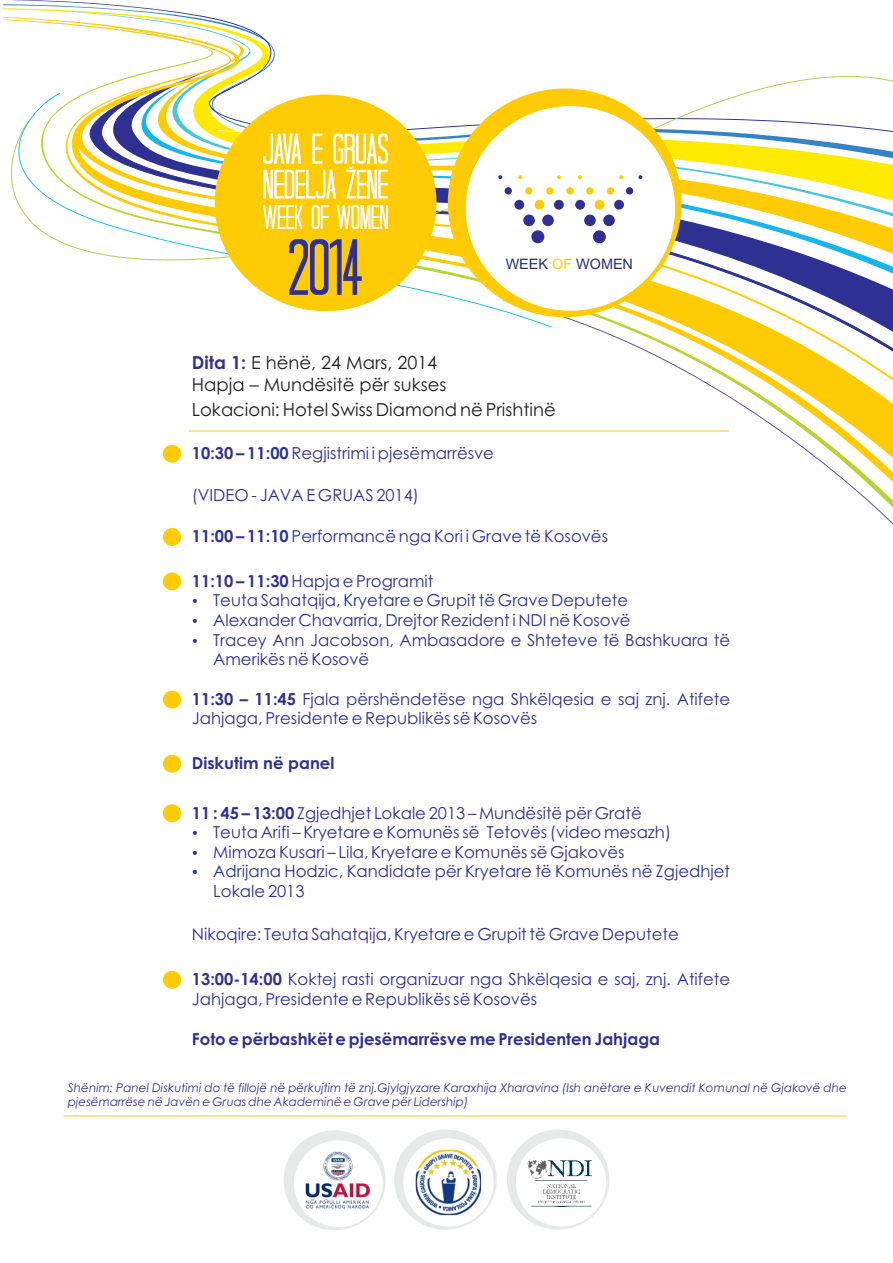
<style>
.page{position:relative;width:893px;height:1263px;background:#fff}
.page>*{position:absolute;margin:0;border:0;box-sizing:border-box;transform-origin:0 0}
.t1{font:18px/21.5px "Century Gothic";color:#231f20}
.t2{font:16.5px/19.6px "Century Gothic";color:#2e3092}
.t3{font:700 16.5px "Century Gothic";color:#2e3092}
.t4{font:14.4px "Arial Unicode MS";color:#2c2c74}
.t5{font:italic 12px/14.2px "Century Gothic";color:#2e3092}
.s1{color:#ffcb04}
.s2{font-weight:700;color:#2e3092}
.s3{font-weight:700}
</style>
<div class="page">
<svg style="left:10px;top:0;width:198px;height:17px"></svg>
<svg style="left:3px;top:17px;width:890px;height:441px"></svg>
<svg style="left:503px;top:299px;width:390px;height:226px"></svg>
<svg style="left:16px;top:269px;width:536px;height:58px"></svg>
<svg style="left:3px;top:70px;width:890px;height:199px"></svg>
<div style="left:215px;top:95px;width:221px;height:216px;background:#ffcb04;border-radius:50%"></div>
<svg style="left:263px;top:205px;width:125px;height:24px"></svg>
<svg style="left:289px;top:239px;width:73px;height:56px"></svg>
<div style="left:448px;top:89px;width:234px;height:228px;background:#ffcb04;border:12px solid #ffcb04;border-radius:50%"></div>
<div style="left:465px;top:105px;width:211px;height:206px;background:#fff;border:1px solid #ffcb04;border-radius:50%"></div>
<svg style="left:217px;top:98px;width:610px;height:101px"></svg>
<div style="left:505px;top:187px;width:7px;height:8px;background:#2e3092;border-radius:50%"></div>
<div style="left:525px;top:187px;width:7px;height:8px;background:#ffcb04;border-radius:50%"></div>
<div style="left:546px;top:187px;width:7px;height:8px;background:#ffcb04;border-radius:50%"></div>
<div style="left:566px;top:187px;width:8px;height:8px;background:#ffcb04;border-radius:50%"></div>
<div style="left:586px;top:187px;width:7px;height:8px;background:#ffcb04;border-radius:50%"></div>
<div style="left:607px;top:187px;width:7px;height:8px;background:#ffcb04;border-radius:50%"></div>
<div style="left:626px;top:187px;width:7px;height:8px;background:#2e3092;border-radius:50%"></div>
<div style="left:514px;top:200px;width:10px;height:10px;background:#2e3092;border-radius:50%"></div>
<div style="left:534px;top:200px;width:10px;height:10px;background:#ffcb04;border-radius:50%"></div>
<div style="left:554px;top:200px;width:10px;height:10px;background:#2e3092;border-radius:50%"></div>
<div style="left:575px;top:200px;width:10px;height:10px;background:#2e3092;border-radius:50%"></div>
<div style="left:595px;top:200px;width:9px;height:10px;background:#ffcb04;border-radius:50%"></div>
<div style="left:614px;top:200px;width:10px;height:10px;background:#2e3092;border-radius:50%"></div>
<div style="left:523px;top:215px;width:12px;height:11px;background:#2e3092;border-radius:50%"></div>
<div style="left:542px;top:215px;width:12px;height:11px;background:#2e3092;border-radius:50%"></div>
<div style="left:584px;top:215px;width:12px;height:11px;background:#2e3092;border-radius:50%"></div>
<div style="left:603px;top:215px;width:12px;height:11px;background:#2e3092;border-radius:50%"></div>
<div style="left:531px;top:230px;width:13px;height:13px;background:#2e3092;border-radius:50%"></div>
<div style="left:593px;top:230px;width:13px;height:13px;background:#2e3092;border-radius:50%"></div>
<hr style="left:64px;top:1115px;width:783px;height:1px;background:#ffcb04">
<div style="left:284px;top:1130px;width:102px;height:100px;background:#e7e8e8;border-radius:50%"></div>
<div style="left:294px;top:1140px;width:88px;height:87px;background:#fff;border-radius:50%"></div>
<img style="left:304px;top:1149px;width:69px;height:49px">
<img style="left:306px;top:1199px;width:62px;height:9px">
<div style="left:507px;top:1129px;width:102px;height:101px;background:#e7e8e8;border-radius:50%"></div>
<div style="left:516px;top:1138px;width:90px;height:88px;background:#fff;border-radius:50%"></div>
<img style="left:527px;top:1159px;width:65px;height:47px">
<div style="left:394px;top:1129px;width:103px;height:101px;background:#e7e8e8;border-radius:50%"></div>
<div style="left:403px;top:1138px;width:90px;height:88px;background:#fff;border-radius:50%"></div>
<img style="left:416px;top:1150px;width:65px;height:65px;border-radius:2px">
<div style="left:163px;top:445px;width:18px;height:18px;background:#ffcb04;border-radius:50%"></div>
<div style="left:163px;top:528px;width:18px;height:18px;background:#ffcb04;border-radius:50%"></div>
<div style="left:163px;top:572px;width:18px;height:18px;background:#ffcb04;border-radius:50%"></div>
<div style="left:163px;top:691px;width:18px;height:17px;background:#ffcb04;border-radius:50%"></div>
<div style="left:163px;top:755px;width:18px;height:18px;background:#ffcb04;border-radius:50%"></div>
<div style="left:163px;top:804px;width:18px;height:18px;background:#ffcb04;border-radius:50%"></div>
<div style="left:163px;top:971px;width:18px;height:18px;background:#ffcb04;border-radius:50%"></div>
<hr style="left:189px;top:431px;width:540px;height:1px;background:#ffcb04">
<p class="t4" style="left:506px;top:259px;width:129px">WEEK <span class="s1">OF</span> WOMEN</p>
<p class="t1" style="left:192px;top:353px;width:256px"><span class="s2">Dita 1:</span> E hënë, 24 Mars, 2014<br>Hapja – Mundësitë për sukses</p>
<p class="t1" style="left:192px;top:401px;width:365px">Lokacioni: Hotel Swiss Diamond në Prishtinë</p>
<p class="t2" style="left:192px;top:445px;width:304px"><span class="s3">10:30 – 11:00</span> Regjistrimi i pjesëmarrësve</p>
<p class="t2" style="left:192px;top:487px;width:229px">(VIDEO - JAVA E GRUAS 2014)</p>
<p class="t2" style="left:192px;top:528px;width:418px"><span class="s3">11:00 – 11:10</span> Performancë nga Kori i Grave të Kosovës</p>
<p class="t2" style="left:192px;top:572px;width:243px"><span class="s3">11:10 – 11:30</span> Hapja e Programit</p>
<p class="t2" style="left:192px;top:592px;width:438px">• Teuta Sahatqija, Kryetare e Grupit të Grave Deputete</p>
<p class="t2" style="left:192px;top:612px;width:440px">• Alexander Chavarria, Drejtor Rezident i NDI në Kosovë</p>
<p class="t2" style="left:213px;top:631px;width:518px;text-indent:-21px">• Tracey Ann Jacobson, Ambasadore e Shteteve të Bashkuara të<br>Amerikës në Kosovë</p>
<p class="t2" style="left:192px;top:690px;width:540px"><span class="s3">11:30 – 11:45</span> Fjala përshëndetëse nga Shkëlqesia e saj znj. Atifete<br>Jahjaga, Presidente e Republikës së Kosovës</p>
<p class="t3" style="left:192px;top:756px;width:144px">Diskutim në panel</p>
<p class="t2" style="left:192px;top:804px;width:451px"><span class="s3">11 : 45 – 13:00</span> Zgjedhjet Lokale 2013 – Mundësitë për Gratë</p>
<p class="t2" style="left:192px;top:824px;width:481px">• Teuta Arifi – Kryetare e Komunës së Tetovës (video mesazh)</p>
<p class="t2" style="left:192px;top:843px;width:434px">• Mimoza Kusari – Lila, Kryetare e Komunës së Gjakovës</p>
<p class="t2" style="left:213px;top:863px;width:518px;text-indent:-21px">• Adrijana Hodzic, Kandidate për Kryetare të Komunës në Zgjedhjet<br>Lokale 2013</p>
<p class="t2" style="left:192px;top:925px;width:488px">Nikoqire: Teuta Sahatqija, Kryetare e Grupit të Grave Deputete</p>
<p class="t2" style="left:192px;top:971px;width:540px"><span class="s3">13:00-14:00</span> Koktej rasti organizuar nga Shkëlqesia e saj, znj. Atifete<br>Jahjaga, Presidente e Republikës së Kosovës</p>
<p class="t3" style="left:192px;top:1032px;width:470px">Foto e përbashkët e pjesëmarrësve me Presidenten Jahjaga</p>
<p class="t5" style="left:68px;top:1081px;width:781px">Shënim: Panel Diskutimi do të fillojë në përkujtim të znj.Gjylgjyzare Karaxhija Xharavina (Ish anëtare e Kuvendit Komunal në Gjakovë dhe pjesëmarrëse në Javën e Gruas dhe Akademinë e Grave për Lidership)</p>
</div>
